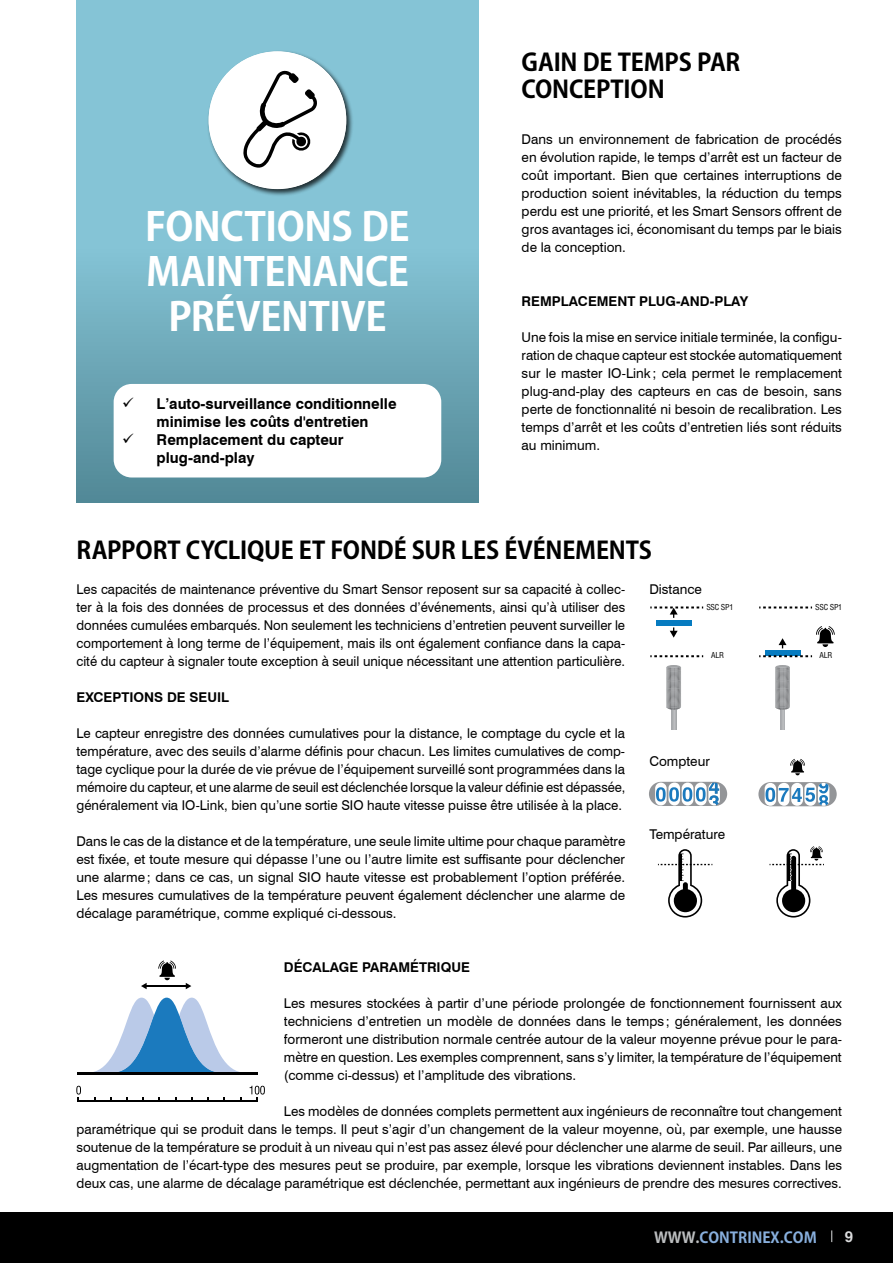
<style>
.page{position:relative;width:893px;height:1263px;background:#fff}
.page>*{position:absolute;margin:0;border:0;box-sizing:border-box;transform-origin:0 0}
.t1{font:700 39px/45px "Koz Go Pro";letter-spacing:-.01em;color:#fff;text-align:center}
.t2{font:700 24px/27px "Koz Go Pro";letter-spacing:-.01em;color:#000}
.t3{font:700 15px/18px "Swiss 721 BT";color:#000}
.t4{font:700 15px "Koz Go Pro";color:#88afdd}
.t5{font:700 15px "Switzerland";color:#dcddde}
.t6{font:13.5px/18px "Swiss 721 BT";color:#000;text-align:justify}
.t7{font:700 13.5px "Swiss 721 BT";color:#000}
.t8{font:7.95px "Switzerland Condensed";letter-spacing:-.025em;color:#000}
.s1{color:#bcbec0}
</style>
<div class="page">
<div style="left:0;top:1212px;width:893px;height:51px;background:#000"></div>
<svg style="left:831px;top:1230px;width:1px;height:12px"></svg>
<svg style="left:77px;top:0;width:401px;height:503px;background:#7ab7c8"></svg>
<div style="left:207px;top:50px;width:147px;height:147px;background:#000;opacity:.75"></div>
<div style="left:209px;top:51px;width:137px;height:138px;background:#fff;border-radius:50%"></div>
<svg style="left:243px;top:71px;width:74px;height:97px"></svg>
<div style="left:114px;top:384px;width:327px;height:93px;background:#fff;border-radius:18px"></div>
<hr style="left:78px;top:1100px;width:179px;height:2px;background:#000">
<svg style="left:94px;top:998px;width:145px;height:74px"></svg>
<hr style="left:77px;top:1072px;width:181px;height:3px;background:#000">
<hr style="left:146px;top:985px;width:41px;height:2px;background:#000">
<svg style="left:141px;top:983px;width:6px;height:6px"></svg>
<svg style="left:186px;top:983px;width:5px;height:6px"></svg>
<svg style="left:76px;top:1086px;width:5px;height:15px"></svg>
<svg style="left:250px;top:1086px;width:15px;height:15px"></svg>
<svg style="left:158px;top:960px;width:18px;height:20px"></svg>
<hr style="left:672px;top:706px;width:4px;height:23px;background:#b2b4b6">
<svg style="left:666px;top:665px;width:15px;height:45px"></svg>
<svg style="left:670px;top:627px;width:8px;height:11px"></svg>
<div style="left:656px;top:620px;width:36px;height:5px;background:#067bc0"></div>
<svg style="left:650px;top:606px;width:53px;height:12px"></svg>
<svg style="left:650px;top:655px;width:53px;height:2px"></svg>
<div style="left:780px;top:706px;width:5px;height:23px;background:#b6b8ba"></div>
<svg style="left:775px;top:665px;width:15px;height:45px"></svg>
<svg style="left:779px;top:638px;width:7px;height:10px"></svg>
<div style="left:765px;top:650px;width:35px;height:6px;background:#067bc0"></div>
<svg style="left:759px;top:606px;width:53px;height:2px"></svg>
<svg style="left:759px;top:655px;width:53px;height:2px"></svg>
<svg style="left:816px;top:626px;width:19px;height:21px"></svg>
<div style="left:649px;top:782px;width:78px;height:24px;background:#939598;border-radius:12px"></div>
<svg style="left:655px;top:782px;width:12px;height:23px"></svg>
<svg style="left:656px;top:782px;width:64px;height:23px"></svg>
<svg style="left:790px;top:759px;width:15px;height:16px"></svg>
<svg style="left:759px;top:782px;width:78px;height:24px"></svg>
<svg style="left:765px;top:783px;width:64px;height:23px"></svg>
<svg style="left:658px;top:849px;width:54px;height:68px"></svg>
<svg style="left:769px;top:846px;width:55px;height:71px"></svg>
<h1 class="t1" style="left:145px;top:206px;width:266px">FONCTIONS DE<br>MAINTENANCE<br>PRÉVENTIVE</h1>
<p class="t3" style="left:157px;top:395px;width:241px">L’auto-surveillance conditionnelle minimise les coûts d'entretien<br>Remplacement du capteur plug-and-play</p>
<h2 class="t2" style="left:522px;top:50px;width:220px">GAIN DE TEMPS PAR<br>CONCEPTION</h2>
<p class="t6" style="left:522px;top:130px;width:322px">Dans un environnement de fabrication de procédés en évolution rapide, le temps d’arrêt est un facteur de coût important. Bien que certaines interruptions de production soient inévitables, la réduction du temps perdu est une priorité, et les Smart Sensors offrent de gros avantages ici, économisant du temps par le biais de la conception.</p>
<p class="t7" style="left:522px;top:292px;width:228px">REMPLACEMENT PLUG-AND-PLAY</p>
<p class="t6" style="left:522px;top:328px;width:322px">Une fois la mise en service initiale terminée, la configu&shy;ration de chaque capteur est stockée automatiquement sur le master IO-Link; cela permet le remplacement plug-and-play des capteurs en cas de besoin, sans perte de fonctionnalité ni besoin de recalibration. Les temps d’arrêt et les coûts d’entretien liés sont réduits au minimum.</p>
<h2 class="t2" style="left:77px;top:539px;width:577px">RAPPORT CYCLIQUE ET FONDÉ SUR LES ÉVÉNEMENTS</h2>
<p class="t6" style="left:77px;top:580px;width:550px">Les capacités de maintenance préventive du Smart Sensor reposent sur sa capacité à collec&shy;ter à la fois des données de processus et des données d’événements, ainsi qu’à utiliser des données cumulées embarqués. Non seulement les techniciens d’entretien peuvent surveiller le comportement à long terme de l’équipement, mais ils ont également confiance dans la capa&shy;cité du capteur à signaler toute exception à seuil unique nécessitant une attention particulière.</p>
<p class="t7" style="left:77px;top:688px;width:154px">EXCEPTIONS DE SEUIL</p>
<p class="t6" style="left:77px;top:724px;width:550px">Le capteur enregistre des données cumulatives pour la distance, le comptage du cycle et la température, avec des seuils d’alarme définis pour chacun. Les limites cumulatives de comp&shy;tage cyclique pour la durée de vie prévue de l’équipement surveillé sont programmées dans la mémoire du capteur, et une alarme de seuil est déclenchée lorsque la valeur définie est dépassée, généralement via IO-Link, bien qu’une sortie SIO haute vitesse puisse être utilisée à la place.</p>
<p class="t6" style="left:77px;top:832px;width:550px">Dans le cas de la distance et de la température, une seule limite ultime pour chaque paramètre est fixée, et toute mesure qui dépasse l’une ou l’autre limite est suffisante pour déclencher une alarme; dans ce cas, un signal SIO haute vitesse est probablement l’option préférée.<br>Les mesures cumulatives de la température peuvent également déclencher une alarme de décalage paramétrique, comme expliqué ci-dessous.</p>
<p class="t7" style="left:284px;top:958px;width:188px">DÉCALAGE PARAMÉTRIQUE</p>
<p class="t6" style="left:284px;top:994px;width:559px">Les mesures stockées à partir d’une période prolongée de fonctionnement fournissent aux techniciens d’entretien un modèle de données dans le temps ; généralement, les données formeront une distribution normale centrée autour de la valeur moyenne prévue pour le para&shy;mètre en question. Les exemples comprennent, sans s’y limiter, la température de l’équipement (comme ci-dessus) et l’amplitude des vibrations.</p>
<p class="t6" style="left:77px;top:1102px;width:767px;text-indent:207px">Les modèles de données complets permettent aux ingénieurs de reconnaître tout changement paramétrique qui se produit dans le temps. Il peut s’agir d’un changement de la valeur moyenne, où, par exemple, une hausse soutenue de la température se produit à un niveau qui n’est pas assez élevé pour déclencher une alarme de seuil. Par ailleurs, une augmentation de l’écart-type des mesures peut se produire, par exemple, lorsque les vibrations deviennent instables. Dans les deux cas, une alarme de décalage paramétrique est déclenchée, permettant aux ingénieurs de prendre des mesures correctives.</p>
<p class="t6" style="left:649px;top:580px;width:54px">Distance</p>
<p class="t8" style="left:706px;top:602px;width:28px">SSC SP1</p>
<p class="t8" style="left:815px;top:602px;width:28px">SSC SP1</p>
<p class="t8" style="left:711px;top:650px;width:14px">ALR</p>
<p class="t8" style="left:820px;top:650px;width:14px">ALR</p>
<p class="t6" style="left:649px;top:751px;width:62px">Compteur</p>
<p class="t6" style="left:650px;top:825px;width:77px">Température</p>
<p class="t4" style="left:654px;top:1227px;width:164px"><span class="s1">WWW.</span>CONTRINEX.COM</p>
<p class="t5" style="left:845px;top:1227px;width:10px">9</p>
</div>
